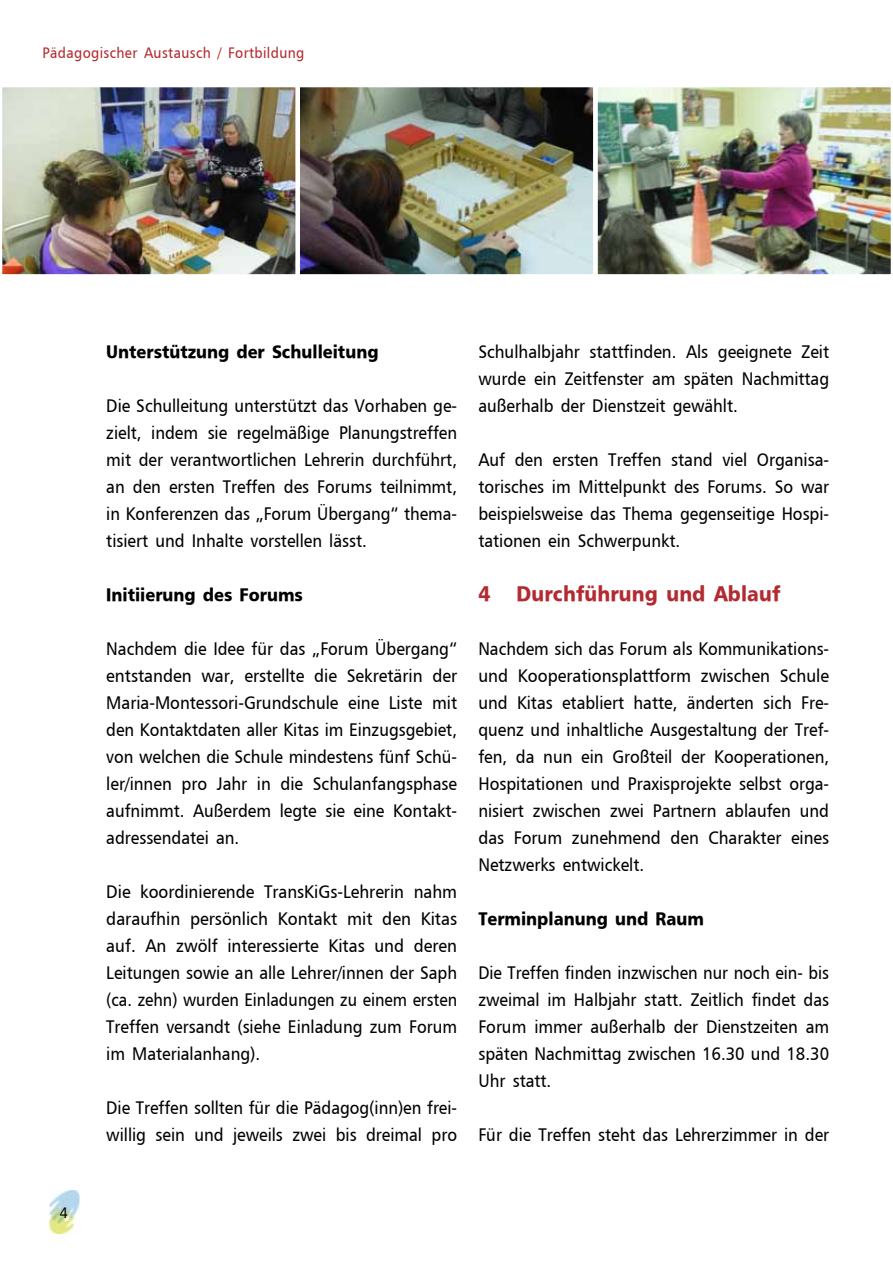
<style>
.page{position:relative;width:893px;height:1263px;background:#fff}
.page>*{position:absolute;margin:0;border:0;box-sizing:border-box;transform-origin:0 0}
.t1{font:21px "Sen BJS Bold";letter-spacing:.005em;color:#b32b31}
.t2{font:18px/27px "Sen BJS Normal";color:#000;text-align:justify}
.t3{font:18px "Sen BJS Bold";color:#000}
.t4{font:15px "Sen BJS Normal";letter-spacing:.025em;color:#b32b31}
.t5{font:15px "Sen BJS Normal";color:#000}
</style>
<div class="page">
<img style="left:300px;top:88px;width:293px;height:186px">
<img style="left:598px;top:87px;width:293px;height:188px">
<div style="left:295px;top:83px;width:303px;height:196px;border:4px solid #fff"></div>
<img style="left:2px;top:83px;width:298px;height:196px">
<img style="left:49px;top:1191px;width:31px;height:42px">
<p class="t4" style="left:43px;top:43px;width:263px">Pädagogischer Austausch / Fortbildung</p>
<p class="t5" style="left:60px;top:1203px;width:9px">4</p>
<p class="t3" style="left:106px;top:340px;width:274px">Unterstützung der Schulleitung</p>
<p class="t2" style="left:106px;top:392px;width:352px">Die Schulleitung unterstützt das Vorhaben ge&shy;zielt, indem sie regelmäßige Planungstreffen mit der verantwortlichen Lehrerin durchführt, an den ersten Treffen des Forums teilnimmt, in Konferenzen das „Forum Übergang“ thema&shy;tisiert und Inhalte vorstellen lässt.</p>
<p class="t3" style="left:106px;top:583px;width:198px">Initiierung des Forums</p>
<p class="t2" style="left:106px;top:635px;width:352px">Nachdem die Idee für das „Forum Übergang“ entstanden war, erstellte die Sekretärin der Maria-Montessori-Grundschule eine Liste mit den Kontaktdaten aller Kitas im Einzugsgebiet, von welchen die Schule mindestens fünf Schü&shy;ler/innen pro Jahr in die Schulanfangsphase aufnimmt. Außerdem legte sie eine Kontakt&shy;adressendatei an.</p>
<p class="t2" style="left:106px;top:878px;width:352px">Die koordinierende TransKiGs-Lehrerin nahm daraufhin persönlich Kontakt mit den Kitas auf. An zwölf interessierte Kitas und deren Leitungen sowie an alle Lehrer/innen der Saph (ca. zehn) wurden Einladungen zu einem ersten Treffen versandt (siehe Einladung zum Forum im Materialanhang).</p>
<p class="t2" style="left:106px;top:1094px;width:352px">Die Treffen sollten für die Pädagog(inn)en frei&shy;willig sein und jeweils zwei bis dreimal pro</p>
<p class="t2" style="left:478px;top:338px;width:352px">Schulhalbjahr stattfinden. Als geeignete Zeit wurde ein Zeitfenster am späten Nachmittag außerhalb der Dienstzeit gewählt.</p>
<p class="t2" style="left:478px;top:446px;width:352px">Auf den ersten Treffen stand viel Organisa&shy;torisches im Mittelpunkt des Forums. So war beispielsweise das Thema gegenseitige Hospi&shy;tationen ein Schwerpunkt.</p>
<p class="t1" style="left:478px;top:580px;width:13px">4</p>
<p class="t1" style="left:517px;top:580px;width:265px">Durchführung und Ablauf</p>
<p class="t2" style="left:478px;top:635px;width:352px">Nachdem sich das Forum als Kommunikations&shy;und Kooperationsplattform zwischen Schule und Kitas etabliert hatte, änderten sich Fre&shy;quenz und inhaltliche Ausgestaltung der Tref&shy;fen, da nun ein Großteil der Kooperationen, Hospitationen und Praxisprojekte selbst orga&shy;nisiert zwischen zwei Partnern ablaufen und das Forum zunehmend den Charakter eines Netzwerks entwickelt.</p>
<p class="t3" style="left:478px;top:907px;width:227px">Terminplanung und Raum</p>
<p class="t2" style="left:478px;top:959px;width:352px">Die Treffen finden inzwischen nur noch ein- bis zweimal im Halbjahr statt. Zeitlich findet das Forum immer außerhalb der Dienstzeiten am späten Nachmittag zwischen 16.30 und 18.30<br>Uhr statt.</p>
<p class="t2" style="left:478px;top:1121px;width:352px">Für die Treffen steht das Lehrerzimmer in der</p>
</div>
